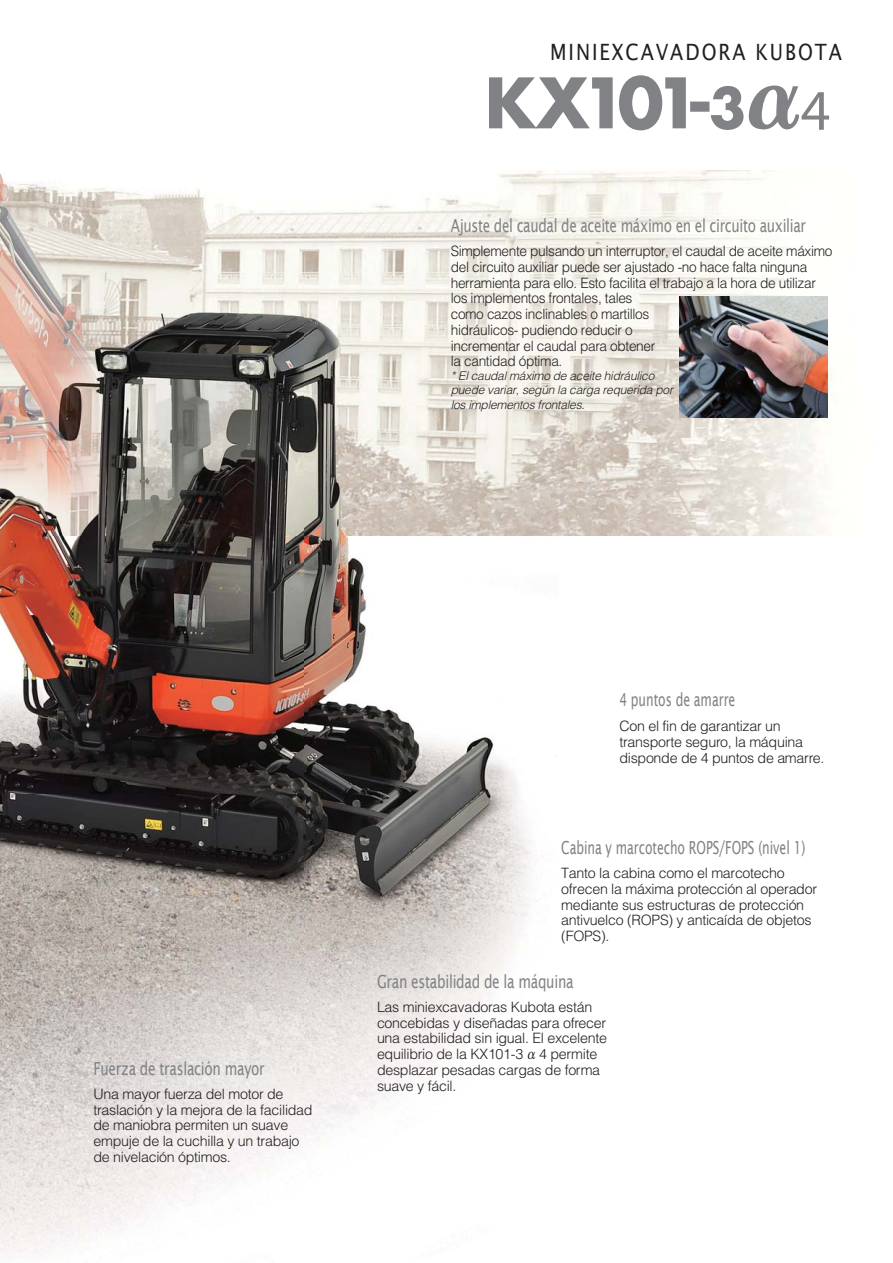
<style>
.page{position:relative;width:893px;height:1263px;background:#fff}
.page>*{position:absolute;margin:0;border:0;box-sizing:border-box;transform-origin:0 0}
.t1{font:57.75px "Myriad Pro";color:#808285}
.t2{font:22.5px "Lucida Sans";letter-spacing:.1em;color:#231f20;scale:.85 1}
.t3{font:18px "Lucida Sans";letter-spacing:-.02em;color:#808285;scale:.75 1}
.t4{font:18px "Lucida Sans";letter-spacing:-.02em;color:#808285;scale:.68 1}
.t5{font:300 14.25px/15.8px "Helvetica";letter-spacing:-.02em;color:#231f20}
.t6{font:300 14.25px/15.8px "Helvetica";letter-spacing:-.02em;color:#231f20;scale:.96 1}
.t7{font:italic 300 12px/14.2px "Helvetica";letter-spacing:-.02em;color:#231f20}
.s1{font-family:"Koz Min Pro Regular 90 msp RKSJ H";font-weight:400}
</style>
<div class="page">
<img style="left:570px;top:170px;width:262px;height:366px">
<img style="left:0;top:171px;width:570px;height:356px">
<img style="left:0;top:527px;width:570px;height:727px">
<img style="left:679px;top:296px;width:148px;height:121px">
<svg style="left:489px;top:75px;width:310px;height:55px"></svg>
<h2 class="t2" style="left:550px;top:38px;width:345px">MINIEXCAVADORA KUBOTA</h2>
<h1 class="t1" style="left:801px;top:76px;width:31px">4</h1>
<p class="t3" style="left:451px;top:215px;width:475px">Ajuste del caudal de aceite máximo en el circuito auxiliar</p>
<p class="t6" style="left:451px;top:245px;width:399px">Simplemente pulsando un interruptor, el caudal de aceite máximo del circuito auxiliar puede ser ajustado -no hace falta ninguna herramienta para ello. Esto facilita el trabajo a la hora de utilizar los implementos frontales, tales<br>como cazos inclinables o martillos<br>hidráulicos- pudiendo reducir o<br>incrementar el caudal para obtener<br>la cantidad óptima.</p>
<p class="t7" style="left:451px;top:370px;width:224px">* El caudal máximo de aceite hidráulico puede variar, según la carga requerida por los implementos frontales.</p>
<p class="t3" style="left:93px;top:1058px;width:230px">Fuerza de traslación mayor</p>
<p class="t5" style="left:93px;top:1087px;width:221px">Una mayor fuerza del motor de traslación y la mejora de la facilidad de maniobra permiten un suave empuje de la cuchilla y un trabajo de nivelación óptimos.</p>
<p class="t4" style="left:619px;top:688px;width:172px">4 puntos de amarre</p>
<p class="t5" style="left:619px;top:720px;width:207px">Con el fin de garantizar un transporte seguro, la máquina disponde de 4 puntos de amarre.</p>
<p class="t4" style="left:561px;top:837px;width:360px">Cabina y marcotecho ROPS/FOPS (nivel 1)</p>
<p class="t5" style="left:561px;top:866px;width:257px">Tanto la cabina como el marcotecho ofrecen la máxima protección al operador mediante sus estructuras de protección antivuelco (ROPS) y anticaída de objetos (FOPS).</p>
<p class="t3" style="left:377px;top:971px;width:264px">Gran estabilidad de la máquina</p>
<p class="t5" style="left:377px;top:1000px;width:231px">Las miniexcavadoras Kubota están concebidas y diseñadas para ofrecer una estabilidad sin igual. El excelente equilibrio de la KX101-3<span class="s1">α</span>4 permite desplazar pesadas cargas de forma suave y fácil.</p>
</div>
